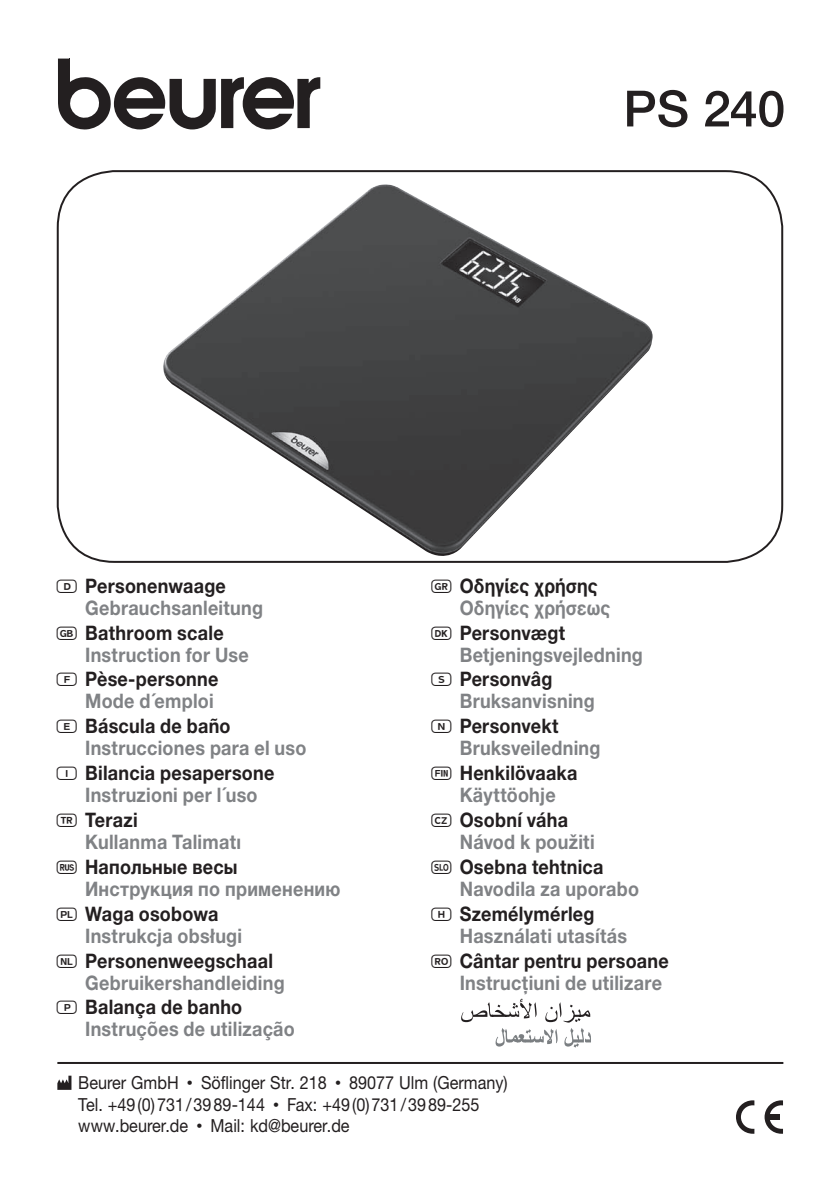
<style>
.page{position:relative;width:840px;height:1191px;background:#fff}
.page>*{position:absolute;margin:0;border:0;box-sizing:border-box;transform-origin:0 0}
.t1{font:500 50px "Helvetica Neue LTW1 G";color:#231f20}
.t2{font:700 20px/22px "Helvetica Neue LTW1 G";letter-spacing:.015em;color:#808285;scale:.9 1}
.t3{font:700 20px/22px "Helvetica Neue LTW1 G";letter-spacing:.015em;color:#231f20;text-align:center;scale:.9 1}
.t4{font:18px/21.6px "Helvetica Neue LTW1 G";color:#231f20;scale:.9 1}
.s1{font-family:"Laend Beurer 2012";color:#231f20}
.s2{color:#231f20}
.s3{font-family:"Laend Beurer 2012"}
.s4{color:#808285}
.s5{font-size:12px}
</style>
<div class="page">
<svg style="left:58px;top:59px;width:262px;height:70px"></svg>
<svg style="left:764px;top:1100px;width:18px;height:33px"></svg>
<div style="left:768px;top:1114px;width:11px;height:5px;background:#231f20"></div>
<svg style="left:736px;top:1100px;width:18px;height:33px"></svg>
<hr style="left:57px;top:1062px;width:726px;height:2px;background:#231f20">
<svg style="left:57px;top:1075px;width:14px;height:14px"></svg>
<svg style="left:495px;top:1028px;width:62px;height:18px"></svg>
<svg style="left:564px;top:1028px;width:26px;height:19px"></svg>
<svg style="left:461px;top:998px;width:129px;height:24px"></svg>
<img style="left:163px;top:184px;width:489px;height:372px">
<h1 class="t1" style="left:623px;top:79px;width:163px">PS 240</h1>
<p class="t2" style="left:85px;top:574px;width:199px;text-indent:-28px"><span class="s1">D</span> <span class="s2">Personenwaage<br></span>Gebrauchsanleitung</p>
<p class="t2" style="left:85px;top:621px;width:183px;text-indent:-28px"><span class="s1">G</span> <span class="s2">Bathroom scale<br></span>Instruction for Use</p>
<p class="t3" style="left:57px;top:668px;width:181px;text-align:right"><span class="s3">F</span> Pèse-personne<br><span class="s4">Mode d´emploi</span></p>
<p class="t2" style="left:85px;top:715px;width:247px;text-indent:-28px"><span class="s1">E</span> <span class="s2">Báscula de baño<br></span>Instrucciones para el uso</p>
<p class="t3" style="left:57px;top:762px;width:243px"><span class="s3">I</span> Bilancia pesapersone<br><span class="s4">Instruzioni per l´uso</span></p>
<p class="t2" style="left:85px;top:808px;width:175px;text-indent:-28px"><span class="s1">T</span> <span class="s2">Terazi<br></span>Kullanma Talimatı</p>
<p class="t2" style="left:85px;top:855px;width:285px;text-indent:-28px"><span class="s1">R</span> <span class="s2">Напольные весы<br></span>Инструкция по применению</p>
<p class="t2" style="left:85px;top:902px;width:176px;text-indent:-28px"><span class="s1">Q</span> <span class="s2">Waga osobowa<br></span>Instrukcja obsługi</p>
<p class="t2" style="left:85px;top:949px;width:223px;text-indent:-28px"><span class="s1">O</span> <span class="s2">Personenweegschaal<br></span>Gebruikershandleiding</p>
<p class="t2" style="left:85px;top:996px;width:234px;text-indent:-28px"><span class="s1">P</span> <span class="s2">Balança de banho<br></span>Instruções de utilização</p>
<p class="t2" style="left:459px;top:574px;width:169px;text-indent:-28px"><span class="s1">K</span> <span class="s2">Oδηγίες χρήσης<br></span>Oδηγίες χρήσεως</p>
<p class="t2" style="left:459px;top:621px;width:205px;text-indent:-28px"><span class="s1">C</span> <span class="s2">Personvægt<br></span>Betjeningsvejledning</p>
<p class="t2" style="left:459px;top:668px;width:152px;text-indent:-28px"><span class="s1">S</span> <span class="s2">Personvâg<br></span>Bruksanvisning</p>
<p class="t2" style="left:459px;top:715px;width:158px;text-indent:-28px"><span class="s1">N</span> <span class="s2">Personvekt<br></span>Bruksveiledning</p>
<p class="t3" style="left:431px;top:762px;width:164px"><span class="s3">T</span> Henkilövaaka<br><span class="s4">Käyttöohje</span></p>
<p class="t2" style="left:459px;top:808px;width:151px;text-indent:-28px"><span class="s1">Z</span> <span class="s2">Osobní váha<br></span>Návod k použiti</p>
<p class="t2" style="left:459px;top:855px;width:201px;text-indent:-28px"><span class="s1">N</span> <span class="s2">Osebna tehtnica<br></span>Navodila za uporabo</p>
<p class="t2" style="left:459px;top:902px;width:187px;text-indent:-28px"><span class="s1">H</span> <span class="s2">Személymérleg<br></span>Használati utasítás</p>
<p class="t2" style="left:459px;top:949px;width:234px;text-indent:-28px"><span class="s1">R</span> <span class="s2">Cântar pentru persoane<br></span>Instrucţiuni de utilizare</p>
<p class="t4" style="left:78px;top:1071px;width:478px">Beurer GmbH <span class="s5">•</span> Söflinger Str. 218 <span class="s5">•</span> 89077 Ulm (Germany)<br>Tel. +49(0)731/3989-144 <span class="s5">•</span> Fax: +49(0)731/3989-255 www.beurer.de <span class="s5">•</span> Mail: kd@beurer.de</p>
</div>
